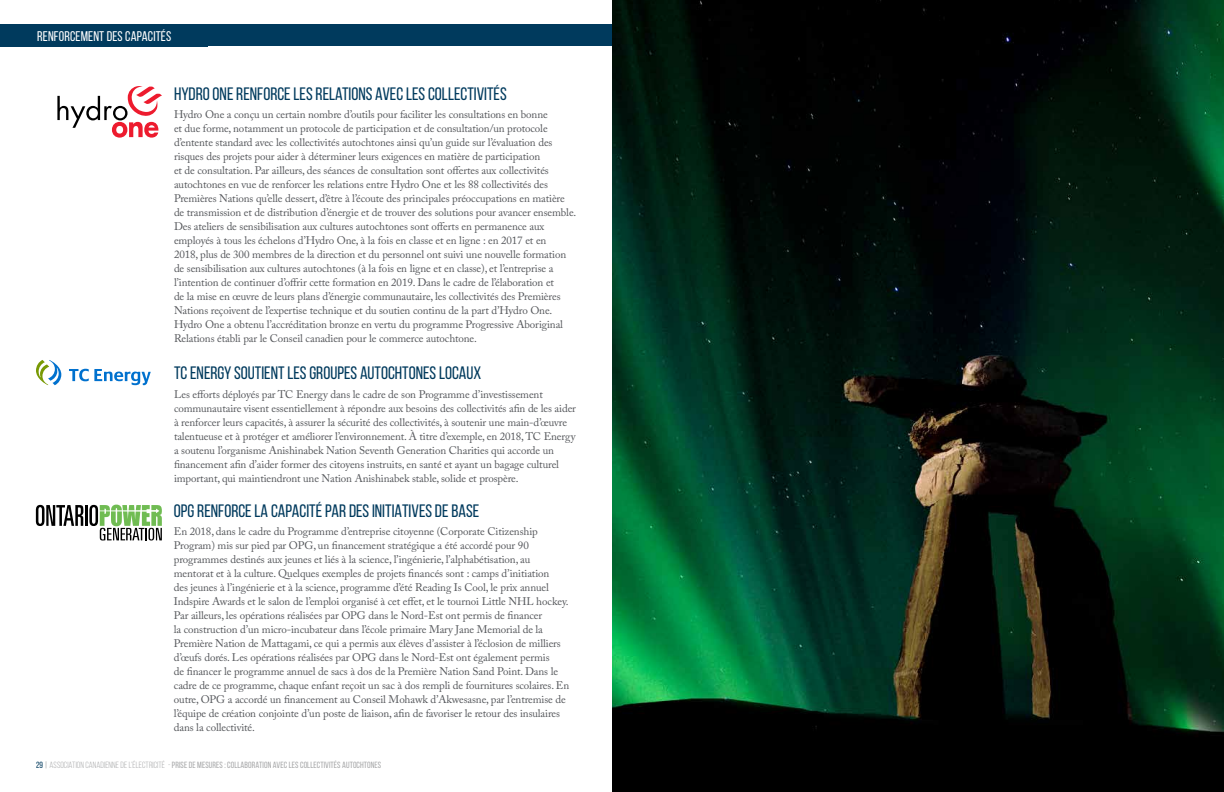
<style>
.page{position:relative;width:1224px;height:792px;background:#fff}
.page>*{position:absolute;margin:0;border:0;box-sizing:border-box;transform-origin:0 0}
.t1{font:18px "Bebas Neue";color:#003a5d}
.t2{font:14px "Bebas Neue";letter-spacing:.01em;color:#fff}
.t3{font:11px/14px "Adobe Caslon Pro";letter-spacing:-.01em;color:#54565a}
.t4{font:9px "Bebas Neue";letter-spacing:.01em;color:#a7a8a9}
.s1{color:#003a5d}
.s2{font-style:inherit}
</style>
<div class="page">
<div style="left:0;top:24px;width:1224px;height:22px;background:#003a5d"></div>
<svg style="left:57px;top:86px;width:105px;height:52px"></svg>
<img style="left:612px;top:0;width:612px;height:792px">
<svg style="left:69px;top:369px;width:82px;height:16px"></svg>
<svg style="left:36px;top:360px;width:25px;height:25px"></svg>
<svg style="left:36px;top:505px;width:47px;height:21px"></svg>
<hr style="left:85px;top:505px;width:3px;height:21px;background:#000">
<svg style="left:89px;top:505px;width:73px;height:36px"></svg>
<p class="t2" style="left:37px;top:29px;width:136px">RENFORCEMENT DES CAPACITÉS</p>
<h1 class="t1" style="left:174px;top:84px;width:334px">HYDRO ONE RENFORCE LES RELATIONS AVEC LES COLLECTIVITÉS</h1>
<p class="t3" style="left:174px;top:107px;width:404px">Hydro One a conçu un certain nombre d’outils pour faciliter les consultations en bonne<br>et due forme, notamment un protocole de participation et de consultation/un protocole d’entente standard avec les collectivités autochtones ainsi qu’un guide sur l’évaluation des risques des projets pour aider à déterminer leurs exigences en matière de participation<br>et de consultation. Par ailleurs, des séances de consultation sont offertes aux collectivités autochtones en vue de renforcer les relations entre Hydro One et les 88 collectivités des Premières Nations qu’elle dessert, d’être à l’écoute des principales préoccupations en matière de transmission et de distribution d’énergie et de trouver des solutions pour avancer ensemble.<br>Des ateliers de sensibilisation aux cultures autochtones sont offerts en permanence aux employés à tous les échelons d’Hydro One, à la fois en classe et en ligne : en 2017 et en<br>2018, plus de 300 membres de la direction et du personnel ont suivi une nouvelle formation de sensibilisation aux cultures autochtones (à la fois en ligne et en classe), et l’entreprise a l’intention de continuer d’offrir cette formation en 2019. Dans le cadre de l’élaboration et<br>de la mise en œuvre de leurs plans d’énergie communautaire, les collectivités des Premières Nations reçoivent de l’expertise technique et du soutien continu de la part d’Hydro One.<br>Hydro One a obtenu l’accréditation bronze en vertu du programme Progressive Aboriginal Relations établi par le Conseil canadien pour le commerce autochtone.</p>
<h1 class="t1" style="left:174px;top:363px;width:309px">TC ENERGY SOUTIENT LES GROUPES AUTOCHTONES LOCAUX</h1>
<p class="t3" style="left:174px;top:387px;width:403px">Les efforts déployés par TC Energy dans le cadre de son Programme d’investissement communautaire visent essentiellement à répondre aux besoins des collectivités afin de les aider à renforcer leurs capacités, à assurer la sécurité des collectivités, à soutenir une main-d’œuvre talentueuse et à protéger et améliorer l’environnement. À titre d’exemple, en 2018, TC Energy a soutenu l’organisme Anishinabek Nation Seventh Generation Charities qui accorde un financement afin d’aider former des citoyens instruits, en santé et ayant un bagage culturel important, qui maintiendront une Nation Anishinabek stable, solide et prospère.</p>
<h1 class="t1" style="left:174px;top:501px;width:307px">OPG RENFORCE LA CAPACITÉ PAR DES INITIATIVES DE BASE</h1>
<p class="t3" style="left:174px;top:524px;width:397px">En 2018, dans le cadre du Programme d’entreprise citoyenne (Corporate Citizenship Program) mis sur pied par OPG, un financement stratégique a été accordé pour 90 programmes destinés aux jeunes et liés à la science, l’ingénierie, l’alphabétisation, au mentorat et à la culture. Quelques exemples de projets financés sont : camps d’initiation<br>des jeunes à l’ingénierie et à la science, programme d’été Reading Is Cool, le prix annuel Indspire Awards et le salon de l’emploi organisé à cet effet, et le tournoi Little NHL hockey.<br>Par ailleurs, les opérations réalisées par OPG dans le Nord-Est ont permis de financer<br>la construction d’un micro-incubateur dans l’école primaire Mary Jane Memorial de la Première Nation de Mattagami, ce qui a permis aux élèves d’assister à l’éclosion de milliers d’œufs dorés. Les opérations réalisées par OPG dans le Nord-Est ont également permis<br>de financer le programme annuel de sacs à dos de la Première Nation Sand Point. Dans le cadre de ce programme, chaque enfant reçoit un sac à dos rempli de fournitures scolaires. En outre, OPG a accordé un financement au Conseil Mohawk d’Akwesasne, par l’entremise de l’équipe de création conjointe d’un poste de liaison, afin de favoriser le retour des insulaires dans la collectivité.</p>
<p class="t4" style="left:36px;top:760px;width:347px"><span class="s1">29</span> | <span class="s2">ASSOCIATION CANADIENNE DE L’ÉLECTRICITÉ -</span> PRISE DE MESURES : COLLABORATION AVEC LES COLLECTIVITÉS AUTOCHTONES</p>
</div>
